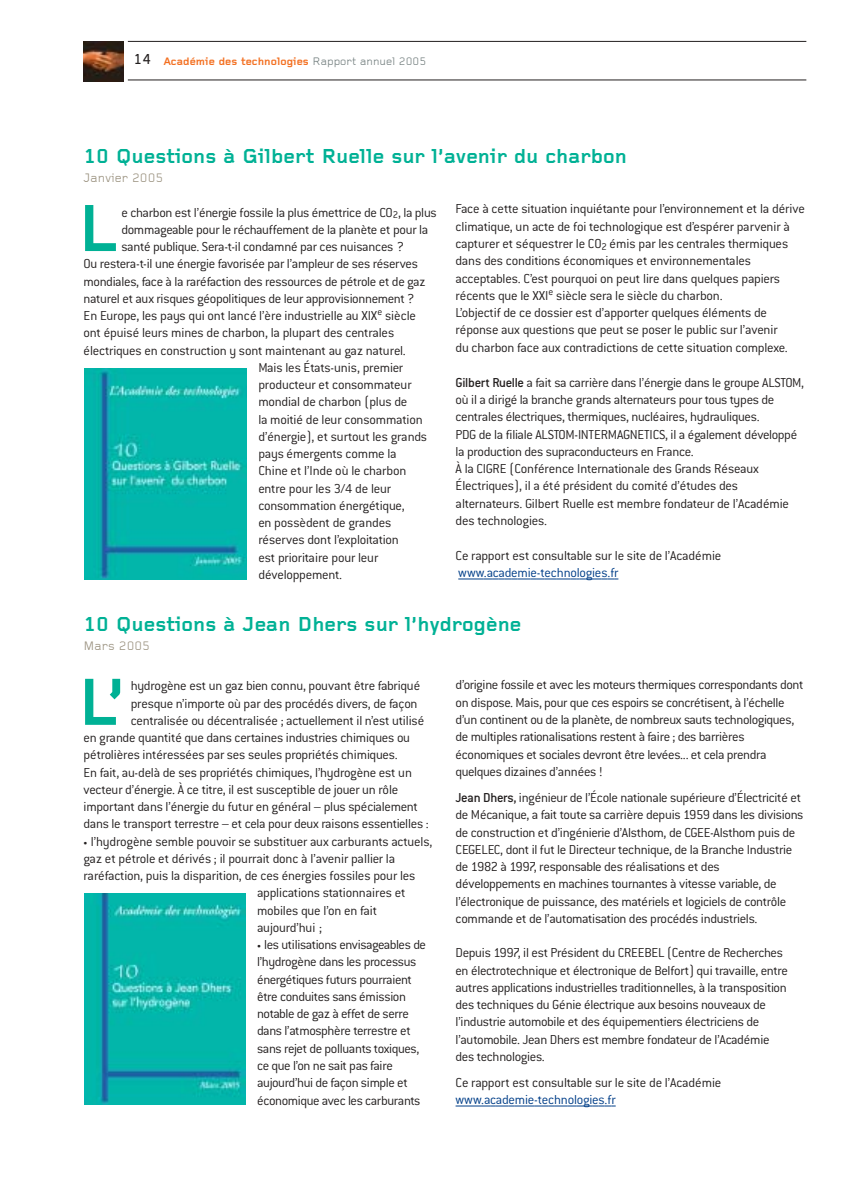
<style>
.page{position:relative;width:849px;height:1190px;background:#fff}
.page>*{position:absolute;margin:0;border:0;box-sizing:border-box;transform-origin:0 0}
.t1{font:700 69px "Foundry Gridnik";color:#00b195}
.t2{font:700 21px "Foundry Gridnik";color:#00b195}
.t3{font:300 14.25px/17.2px "Conduit ITC";letter-spacing:-.02em;color:#231f1f}
.t4{font:300 14.25px "Conduit ITC";letter-spacing:-.015em;color:#003e88}
.t5{font:300 14.25px "Conduit ITC";color:#231f1f}
.t6{font:12.75px "Foundry Gridnik";color:#968d7a}
.t7{font:700 11.25px "Foundry Gridnik";color:#f36f20}
.s1{font-weight:500;font-size:15px;color:#231f1f}
.s2{font-weight:400;color:#6c7878}
.s3{font-weight:500}
.s4{font-size:9px}
</style>
<div class="page">
<img style="left:84px;top:41px;width:40px;height:40px">
<hr style="left:128px;top:41px;width:678px;height:1px;background:#231f1f">
<hr style="left:128px;top:80px;width:678px;height:1px;background:#231f1f">
<svg style="left:456px;top:1105px;width:160px;height:1px"></svg>
<svg style="left:458px;top:578px;width:160px;height:1px"></svg>
<img style="left:85px;top:368px;width:161px;height:211px">
<img style="left:84px;top:893px;width:161px;height:211px">
<p class="t7" style="left:133px;top:57px;width:294px"><span class="s1">14</span> Académie des technologies <span class="s2">Rapport annuel 2005</span></p>
<h2 class="t2" style="left:84px;top:149px;width:545px">10 Questions à Gilbert Ruelle sur l’avenir du charbon</h2>
<p class="t6" style="left:84px;top:173px;width:81px">Janvier 2005</p>
<p class="t3" style="left:456px;top:202px;width:351px">Face à cette situation inquiétante pour l’environnement et la dérive climatique, un acte de foi technologique est d’espérer parvenir à capturer et séquestrer le CO<sub>2</sub> émis par les centrales thermiques dans des conditions économiques et environnementales acceptables. C’est pourquoi on peut lire dans quelques papiers récents que le XXI<sup>e</sup> siècle sera le siècle du charbon.<br>L’objectif de ce dossier est d’apporter quelques éléments de réponse aux questions que peut se poser le public sur l’avenir<br>du charbon face aux contradictions de cette situation complexe.</p>
<p class="t3" style="left:456px;top:375px;width:350px"><span class="s3">Gilbert Ruelle</span> a fait sa carrière dans l’énergie dans le groupe ALSTOM, où il a dirigé la branche grands alternateurs pour tous types de centrales électriques, thermiques, nucléaires, hydrauliques.<br>PDG de la filiale ALSTOM-INTERMAGNETICS, il a également développé la production des supraconducteurs en France.<br>À la CIGRE (Conférence Internationale des Grands Réseaux Électriques), il a été président du comité d’études des alternateurs. Gilbert Ruelle est membre fondateur de l’Académie des technologies.</p>
<p class="t3" style="left:456px;top:548px;width:267px">Ce rapport est consultable sur le site de l’Académie</p>
<p class="t4" style="left:458px;top:568px;width:162px">www.academie-technologies.fr</p>
<h2 class="t2" style="left:84px;top:616px;width:440px">10 Questions à Jean Dhers sur l’hydrogène</h2>
<p class="t6" style="left:84px;top:641px;width:68px">Mars 2005</p>
<h1 class="t1" style="left:77px;top:205px;width:42px">L</h1>
<p class="t3" style="left:121px;top:205px;width:317px">e charbon est l’énergie fossile la plus émettrice de CO<sub>2</sub>, la plus</p>
<p class="t3" style="left:121px;top:222px;width:308px">dommageable pour le réchauffement de la planète et pour la</p>
<p class="t3" style="left:121px;top:239px;width:284px">santé publique. Sera-t-il condamné par ces nuisances ?</p>
<p class="t3" style="left:84px;top:257px;width:336px">Ou restera-t-il une énergie favorisée par l’ampleur de ses réserves</p>
<p class="t3" style="left:84px;top:274px;width:344px">mondiales, face à la raréfaction des ressources de pétrole et de gaz</p>
<p class="t3" style="left:84px;top:291px;width:333px">naturel et aux risques géopolitiques de leur approvisionnement ?</p>
<p class="t3" style="left:84px;top:308px;width:334px">En Europe, les pays qui ont lancé l’ère industrielle au XIX<sup>e</sup> siècle</p>
<p class="t3" style="left:84px;top:326px;width:312px">ont épuisé leurs mines de charbon, la plupart des centrales</p>
<p class="t3" style="left:84px;top:343px;width:324px">électriques en construction y sont maintenant au gaz naturel.</p>
<p class="t3" style="left:258px;top:360px;width:146px">Mais les États-unis, premier</p>
<p class="t3" style="left:258px;top:377px;width:155px">producteur et consommateur</p>
<p class="t3" style="left:258px;top:395px;width:151px">mondial de charbon (plus de</p>
<p class="t3" style="left:258px;top:412px;width:166px">la moitié de leur consommation</p>
<p class="t3" style="left:258px;top:429px;width:170px">d’énergie), et surtout les grands</p>
<p class="t3" style="left:258px;top:446px;width:140px">pays émergents comme la</p>
<p class="t3" style="left:258px;top:464px;width:149px">Chine et l’Inde où le charbon</p>
<p class="t3" style="left:258px;top:481px;width:134px">entre pour les 3/4 de leur</p>
<p class="t3" style="left:258px;top:498px;width:148px">consommation énergétique,</p>
<p class="t3" style="left:258px;top:515px;width:134px">en possèdent de grandes</p>
<p class="t3" style="left:258px;top:533px;width:142px">réserves dont l’exploitation</p>
<p class="t3" style="left:258px;top:550px;width:121px">est prioritaire pour leur</p>
<p class="t3" style="left:258px;top:567px;width:85px">développement.</p>
<h1 class="t1" style="left:77px;top:679px;width:51px">L’</h1>
<p class="t3" style="left:131px;top:678px;width:291px">hydrogène est un gaz bien connu, pouvant être fabriqué</p>
<p class="t3" style="left:131px;top:696px;width:288px">presque n’importe où par des procédés divers, de façon</p>
<p class="t3" style="left:131px;top:713px;width:295px">centralisée ou décentralisée ; actuellement il n’est utilisé</p>
<p class="t3" style="left:84px;top:730px;width:328px">en grande quantité que dans certaines industries chimiques ou</p>
<p class="t3" style="left:84px;top:747px;width:316px">pétrolières intéressées par ses seules propriétés chimiques.</p>
<p class="t3" style="left:84px;top:765px;width:330px">En fait, au-delà de ses propriétés chimiques, l’hydrogène est un</p>
<p class="t3" style="left:84px;top:782px;width:316px">vecteur d’énergie. À ce titre, il est susceptible de jouer un rôle</p>
<p class="t3" style="left:84px;top:799px;width:336px">important dans l’énergie du futur en général – plus spécialement</p>
<p class="t3" style="left:84px;top:816px;width:347px">dans le transport terrestre – et cela pour deux raisons essentielles :</p>
<p class="t3" style="left:84px;top:834px;width:350px"><span class="s4">•</span> l’hydrogène semble pouvoir se substituer aux carburants actuels,</p>
<p class="t5" style="left:84px;top:853px;width:313px">gaz et pétrole et dérivés ; il pourrait donc à l’avenir pallier la</p>
<p class="t3" style="left:84px;top:868px;width:333px">raréfaction, puis la disparition, de ces énergies fossiles pour les</p>
<p class="t3" style="left:257px;top:885px;width:150px">applications stationnaires et</p>
<p class="t3" style="left:257px;top:903px;width:122px">mobiles que l’on en fait</p>
<p class="t3" style="left:257px;top:920px;width:66px">aujourd’hui ;</p>
<p class="t3" style="left:257px;top:937px;width:171px"><span class="s4">•</span> les utilisations envisageables de l’hydrogène dans les processus énergétiques futurs pourraient être conduites sans émission notable de gaz à effet de serre dans l’atmosphère terrestre et sans rejet de polluants toxiques, ce que l’on ne sait pas faire aujourd’hui de façon simple et économique avec les carburants</p>
<p class="t3" style="left:456px;top:678px;width:349px">d’origine fossile et avec les moteurs thermiques correspondants dont on dispose. Mais, pour que ces espoirs se concrétisent, à l’échelle d’un continent ou de la planète, de nombreux sauts technologiques, de multiples rationalisations restent à faire ; des barrières économiques et sociales devront être levées... et cela prendra quelques dizaines d’années !</p>
<p class="t3" style="left:456px;top:790px;width:349px"><span class="s3">Jean Dhers,</span> ingénieur de l’École nationale supérieure d’Électricité et de Mécanique, a fait toute sa carrière depuis 1959 dans les divisions de construction et d’ingénierie d’Alsthom, de CGEE-Alsthom puis de CEGELEC, dont il fut le Directeur technique, de la Branche Industrie de 1982 à 1997, responsable des réalisations et des développements en machines tournantes à vitesse variable, de l’électronique de puissance, des matériels et logiciels de contrôle commande et de l’automatisation des procédés industriels.</p>
<p class="t3" style="left:456px;top:945px;width:334px">Depuis 1997, il est Président du CREEBEL (Centre de Recherches en électrotechnique et électronique de Belfort) qui travaille, entre autres applications industrielles traditionnelles, à la transposition des techniques du Génie électrique aux besoins nouveaux de l’industrie automobile et des équipementiers électriciens de l’automobile. Jean Dhers est membre fondateur de l’Académie des technologies.</p>
<p class="t3" style="left:456px;top:1075px;width:267px">Ce rapport est consultable sur le site de l’Académie</p>
<p class="t4" style="left:456px;top:1095px;width:162px">www.academie-technologies.fr</p>
</div>
